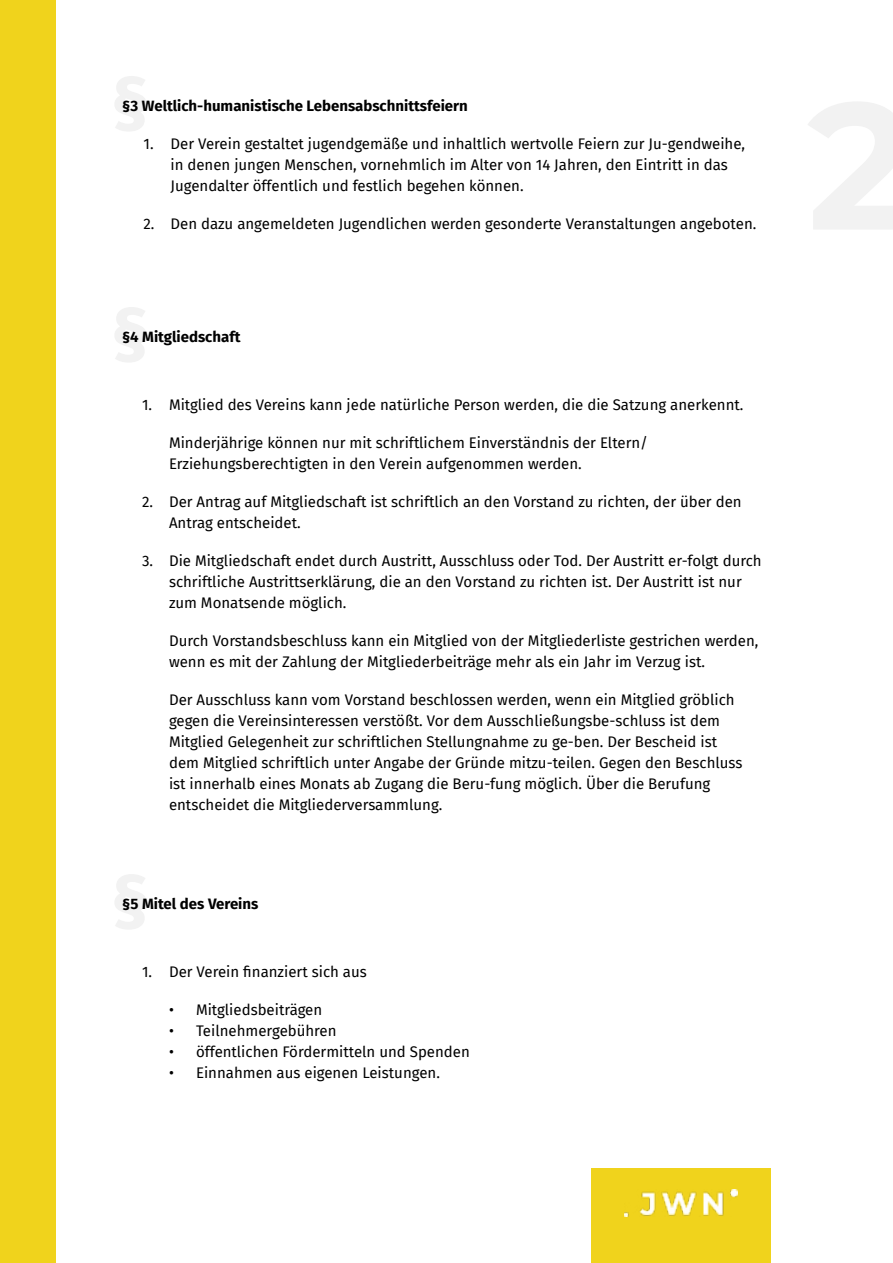
<style>
.page{position:relative;width:893px;height:1263px;background:#fff}
.page>*{position:absolute;margin:0;border:0;box-sizing:border-box;transform-origin:0 0}
.t1{font:700 72px "Fira Sans";color:#f2f2f2}
.t2{font:15px/21px "Fira Sans";color:#000}
.t3{font:700 15px "Fira Sans";color:#000}
</style>
<div class="page">
<div style="left:591px;top:1168px;width:180px;height:95px;background:#f0d31c"></div>
<img style="left:625px;top:1189px;width:112px;height:27px">
<div style="left:0;top:0;width:55px;height:1263px;background:#f0d31c"></div>
<h1 class="t1" style="left:111px;top:40px;width:41px">§</h1>
<p class="t3" style="left:122px;top:93px;width:347px">§3 Weltlich-humanistische Lebensabschnittsfeiern</p>
<p class="t2" style="left:170px;top:133px;width:576px;text-indent:-27px">1. Der Verein gestaltet jugendgemäße und inhaltlich wertvolle Feiern zur Ju-gendweihe, in denen jungen Menschen, vornehmlich im Alter von 14 Jahren, den Eintritt in das<br>Jugendalter öffentlich und festlich begehen können.</p>
<p class="t2" style="left:143px;top:213px;width:614px">2. Den dazu angemeldeten Jugendlichen werden gesonderte Veranstaltungen angeboten.</p>
<h1 class="t1" style="left:111px;top:271px;width:41px">§</h1>
<p class="t3" style="left:122px;top:324px;width:120px">§4 Mitgliedschaft</p>
<p class="t2" style="left:142px;top:394px;width:603px">1. Mitglied des Vereins kann jede natürliche Person werden, die die Satzung anerkennt.</p>
<p class="t2" style="left:169px;top:432px;width:481px">Minderjährige können nur mit schriftlichem Einverständnis der Eltern/<br>Erziehungsberechtigten in den Verein aufgenommen werden.</p>
<p class="t2" style="left:169px;top:491px;width:574px;text-indent:-27px">2. Der Antrag auf Mitgliedschaft ist schriftlich an den Vorstand zu richten, der über den<br>Antrag entscheidet.</p>
<p class="t2" style="left:169px;top:550px;width:594px;text-indent:-27px">3. Die Mitgliedschaft endet durch Austritt, Ausschluss oder Tod. Der Austritt er-folgt durch schriftliche Austrittserklärung, die an den Vorstand zu richten ist. Der Austritt ist nur zum Monatsende möglich.</p>
<p class="t2" style="left:169px;top:630px;width:591px">Durch Vorstandsbeschluss kann ein Mitglied von der Mitgliederliste gestrichen werden, wenn es mit der Zahlung der Mitgliederbeiträge mehr als ein Jahr im Verzug ist.</p>
<p class="t2" style="left:169px;top:689px;width:575px">Der Ausschluss kann vom Vorstand beschlossen werden, wenn ein Mitglied gröblich gegen die Vereinsinteressen verstößt. Vor dem Ausschließungsbe-schluss ist dem Mitglied Gelegenheit zur schriftlichen Stellungnahme zu ge-ben. Der Bescheid ist dem Mitglied schriftlich unter Angabe der Gründe mitzu-teilen. Gegen den Beschluss ist innerhalb eines Monats ab Zugang die Beru-fung möglich. Über die Berufung entscheidet die Mitgliederversammlung.</p>
<h1 class="t1" style="left:111px;top:838px;width:41px">§</h1>
<p class="t3" style="left:122px;top:891px;width:138px">§5 Mitel des Vereins</p>
<p class="t2" style="left:142px;top:961px;width:226px">1. Der Verein finanziert sich aus</p>
<p class="t2" style="left:169px;top:999px;width:155px">• Mitgliedsbeiträgen</p>
<p class="t2" style="left:169px;top:1020px;width:169px">• Teilnehmergebühren</p>
<p class="t2" style="left:169px;top:1041px;width:302px">• öffentlichen Fördermitteln und Spenden</p>
<p class="t2" style="left:169px;top:1062px;width:272px">• Einnahmen aus eigenen Leistungen.</p>
</div>
